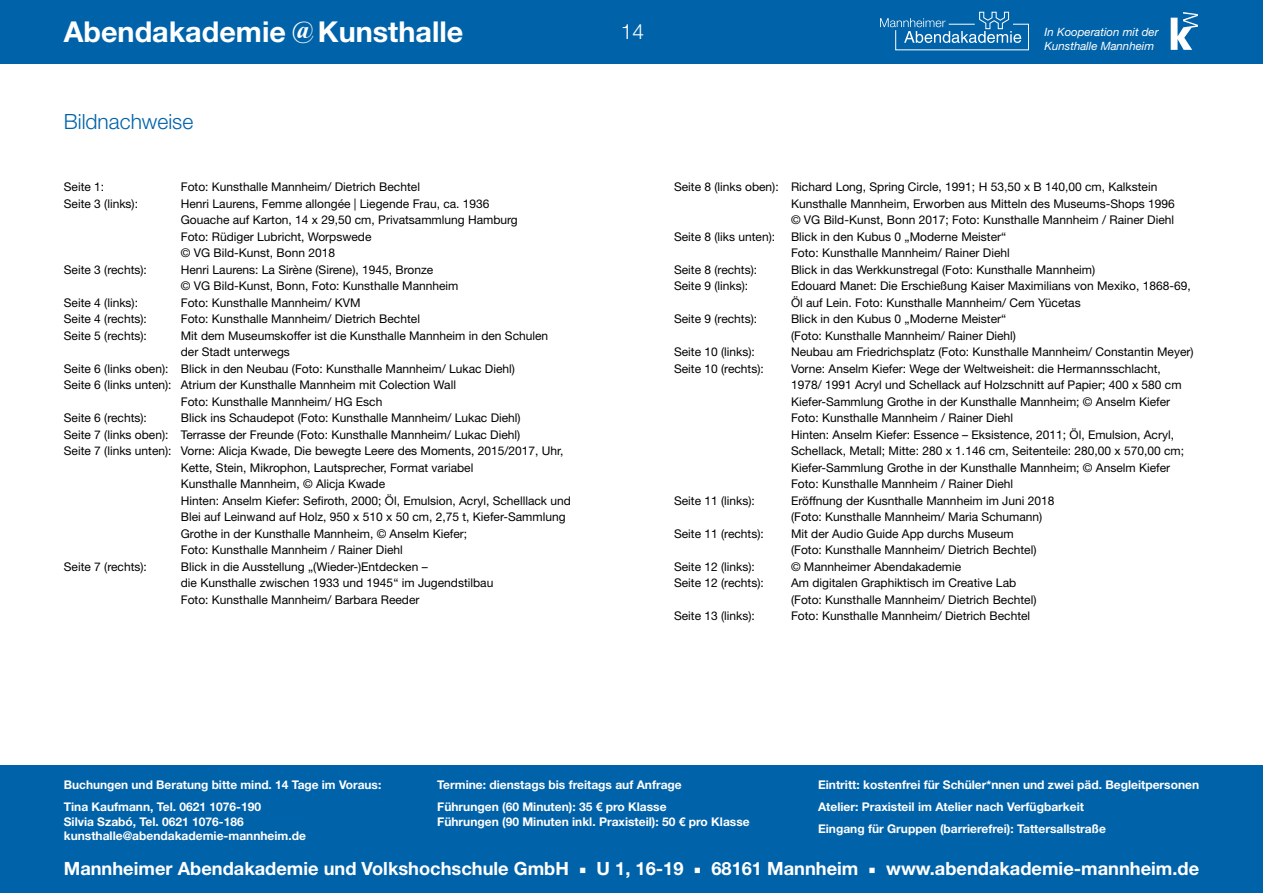
<style>
.page{position:relative;width:1263px;height:893px;background:#fff}
.page>*{position:absolute;margin:0;border:0;box-sizing:border-box;transform-origin:0 0}
.t1{font:700 28.8px "Helvetica Neue LT Pro";color:#fff}
.t2{font:700 24px "Times New Roman";color:#fff}
.t3{font:300 21px "Helvetica Neue LT Pro";color:#0062a9}
.t4{font:300 21px "Helvetica Neue LT Pro";color:#fff}
.t5{font:700 18.3px "Helvetica Neue LT Pro";color:#fff}
.t6{font:12px/16.5px "Helvetica Neue LT Pro";color:#000}
.t7{font:700 12px/21.9px "Helvetica Neue LT Pro";color:#fff}
.t8{font:italic 11.4px/13.8px "Helvetica Neue LT Pro";color:#fff}
.s1{font-family:"Minion Pro";font-weight:400}
</style>
<div class="page">
<div style="left:0;top:765px;width:1263px;height:128px;background:#0062a9"></div>
<div style="left:0;top:0;width:1263px;height:64px;background:#0062a9"></div>
<svg style="left:880px;top:12px;width:149px;height:38px"></svg>
<svg style="left:1171px;top:12px;width:27px;height:38px"></svg>
<h1 class="t1" style="left:64px;top:14px;width:401px">Abendakademie Kunsthalle</h1>
<h2 class="t2" style="left:292px;top:13px;width:24px">@</h2>
<p class="t8" style="left:1044px;top:25px;width:116px">In Kooperation mit der<br>Kunsthalle Mannheim</p>
<h3 class="t4" style="left:621px;top:19px;width:25px">14</h3>
<h3 class="t3" style="left:64px;top:108px;width:131px">Bildnachweise</h3>
<p class="t6" style="left:64px;top:179px;width:42px">Seite 1:</p>
<p class="t6" style="left:181px;top:179px;width:241px">Foto: Kunsthalle Mannheim/ Dietrich Bechtel</p>
<p class="t6" style="left:64px;top:195px;width:76px">Seite 3 (links):</p>
<p class="t6" style="left:181px;top:195px;width:338px">Henri Laurens, Femme allongée | Liegende Frau, ca. 1936<br>Gouache auf Karton, 14 x 29,50 cm, Privatsammlung Hamburg Foto: Rüdiger Lubricht, Worpswede<br>© VG Bild-Kunst, Bonn 2018</p>
<p class="t6" style="left:64px;top:261px;width:85px">Seite 3 (rechts):</p>
<p class="t6" style="left:181px;top:261px;width:279px">Henri Laurens: La Sirène (Sirene), 1945, Bronze<br>© VG Bild-Kunst, Bonn, Foto: Kunsthalle Mannheim</p>
<p class="t6" style="left:64px;top:294px;width:76px">Seite 4 (links):</p>
<p class="t6" style="left:181px;top:294px;width:181px">Foto: Kunsthalle Mannheim/ KVM</p>
<p class="t6" style="left:64px;top:311px;width:85px">Seite 4 (rechts):</p>
<p class="t6" style="left:181px;top:311px;width:241px">Foto: Kunsthalle Mannheim/ Dietrich Bechtel</p>
<p class="t6" style="left:64px;top:327px;width:85px">Seite 5 (rechts):</p>
<p class="t6" style="left:181px;top:327px;width:369px">Mit dem Museumskoffer ist die Kunsthalle Mannheim in den Schulen</p>
<p class="t6" style="left:181px;top:344px;width:111px">der Stadt unterwegs</p>
<p class="t6" style="left:64px;top:360px;width:453px">Seite 6 (links oben): Blick in den Neubau (Foto: Kunsthalle Mannheim/ Lukac Diehl)</p>
<p class="t6" style="left:64px;top:377px;width:394px">Seite 6 (links unten): Atrium der Kunsthalle Mannheim mit Colection Wall</p>
<p class="t6" style="left:181px;top:393px;width:203px">Foto: Kunsthalle Mannheim/ HG Esch</p>
<p class="t6" style="left:64px;top:410px;width:85px">Seite 6 (rechts):</p>
<p class="t6" style="left:181px;top:410px;width:341px">Blick ins Schaudepot (Foto: Kunsthalle Mannheim/ Lukac Diehl)</p>
<p class="t6" style="left:64px;top:426px;width:458px">Seite 7 (links oben): Terrasse der Freunde (Foto: Kunsthalle Mannheim/ Lukac Diehl)</p>
<p class="t6" style="left:64px;top:443px;width:501px">Seite 7 (links unten): Vorne: Alicja Kwade, Die bewegte Leere des Moments, 2015/2017, Uhr,</p>
<p class="t6" style="left:181px;top:459px;width:294px">Kette, Stein, Mikrophon, Lautsprecher, Format variabel</p>
<p class="t6" style="left:181px;top:476px;width:206px">Kunsthalle Mannheim, © Alicja Kwade</p>
<p class="t6" style="left:181px;top:492px;width:392px">Hinten: Anselm Kiefer: Sefiroth, 2000; Öl, Emulsion, Acryl, Schelllack und</p>
<p class="t6" style="left:181px;top:509px;width:386px">Blei auf Leinwand auf Holz, 950 x 510 x 50 cm, 2,75 t, Kiefer-Sammlung</p>
<p class="t6" style="left:181px;top:525px;width:288px">Grothe in der Kunsthalle Mannheim, © Anselm Kiefer;</p>
<p class="t6" style="left:181px;top:542px;width:224px">Foto: Kunsthalle Mannheim / Rainer Diehl</p>
<p class="t6" style="left:64px;top:558px;width:85px">Seite 7 (rechts):</p>
<p class="t6" style="left:181px;top:558px;width:314px">Blick in die Ausstellung „(Wieder-)Entdecken –<br>die Kunsthalle zwischen 1933 und 1945“ im Jugendstilbau<br>Foto: Kunsthalle Mannheim/ Barbara Reeder</p>
<p class="t6" style="left:674px;top:179px;width:485px">Seite 8 (links oben): Richard Long, Spring Circle, 1991; H 53,50 x B 140,00 cm, Kalkstein</p>
<p class="t6" style="left:791px;top:195px;width:385px">Kunsthalle Mannheim, Erworben aus Mitteln des Museums-Shops 1996</p>
<p class="t6" style="left:791px;top:212px;width:385px">© VG Bild-Kunst, Bonn 2017; Foto: Kunsthalle Mannheim / Rainer Diehl</p>
<p class="t6" style="left:674px;top:228px;width:103px">Seite 8 (liks unten):</p>
<p class="t6" style="left:791px;top:228px;width:220px">Blick in den Kubus 0 „Moderne Meister“<br>Foto: Kunsthalle Mannheim/ Rainer Diehl</p>
<p class="t6" style="left:674px;top:261px;width:85px">Seite 8 (rechts):</p>
<p class="t6" style="left:791px;top:261px;width:306px">Blick in das Werkkunstregal (Foto: Kunsthalle Mannheim)</p>
<p class="t6" style="left:674px;top:278px;width:76px">Seite 9 (links):</p>
<p class="t6" style="left:791px;top:278px;width:401px">Edouard Manet: Die Erschießung Kaiser Maximilians von Mexiko, 1868-69,<br>Öl auf Lein. Foto: Kunsthalle Mannheim/ Cem Yücetas</p>
<p class="t6" style="left:674px;top:311px;width:85px">Seite 9 (rechts):</p>
<p class="t6" style="left:791px;top:311px;width:226px">Blick in den Kubus 0 „Moderne Meister“ (Foto: Kunsthalle Mannheim/ Rainer Diehl)</p>
<p class="t6" style="left:674px;top:344px;width:82px">Seite 10 (links):</p>
<p class="t6" style="left:791px;top:344px;width:404px">Neubau am Friedrichsplatz (Foto: Kunsthalle Mannheim/ Constantin Meyer)</p>
<p class="t6" style="left:674px;top:360px;width:91px">Seite 10 (rechts):</p>
<p class="t6" style="left:791px;top:360px;width:395px">Vorne: Anselm Kiefer: Wege der Weltweisheit: die Hermannsschlacht, 1978/ 1991 Acryl und Schellack auf Holzschnitt auf Papier; 400 x 580 cm Kiefer-Sammlung Grothe in der Kunsthalle Mannheim; © Anselm Kiefer Foto: Kunsthalle Mannheim / Rainer Diehl<br>Hinten: Anselm Kiefer: Essence – Eksistence, 2011; Öl, Emulsion, Acryl, Schellack, Metall; Mitte: 280 x 1.146 cm, Seitenteile: 280,00 x 570,00 cm; Kiefer-Sammlung Grothe in der Kunsthalle Mannheim; © Anselm Kiefer Foto: Kunsthalle Mannheim / Rainer Diehl</p>
<p class="t6" style="left:674px;top:492px;width:82px">Seite 11 (links):</p>
<p class="t6" style="left:791px;top:492px;width:265px">Eröffnung der Kusnthalle Mannheim im Juni 2018 (Foto: Kunsthalle Mannheim/ Maria Schumann)</p>
<p class="t6" style="left:674px;top:525px;width:91px">Seite 11 (rechts):</p>
<p class="t6" style="left:791px;top:525px;width:247px">Mit der Audio Guide App durchs Museum (Foto: Kunsthalle Mannheim/ Dietrich Bechtel)</p>
<p class="t6" style="left:674px;top:558px;width:82px">Seite 12 (links):</p>
<p class="t6" style="left:791px;top:558px;width:172px">© Mannheimer Abendakademie</p>
<p class="t6" style="left:674px;top:575px;width:91px">Seite 12 (rechts):</p>
<p class="t6" style="left:791px;top:575px;width:247px">Am digitalen Graphiktisch im Creative Lab (Foto: Kunsthalle Mannheim/ Dietrich Bechtel)</p>
<p class="t6" style="left:674px;top:608px;width:82px">Seite 13 (links):</p>
<p class="t6" style="left:791px;top:608px;width:241px">Foto: Kunsthalle Mannheim/ Dietrich Bechtel</p>
<p class="t7" style="left:64px;top:774px;width:319px">Buchungen und Beratung bitte mind. 14 Tage im Voraus:<br>Tina Kaufmann, Tel. 0621 1076-190</p>
<p class="t7" style="left:64px;top:814px;width:244px;line-height:14.4px">Silvia Szabó, Tel. 0621 1076-186 kunsthalle@abendakademie-mannheim.de</p>
<p class="t7" style="left:437px;top:774px;width:246px">Termine: dienstags bis freitags auf Anfrage<br>Führungen (60 Minuten): 35 € pro Klasse</p>
<p class="t7" style="left:437px;top:810px;width:314px">Führungen (90 Minuten inkl. Praxisteil): 50 € pro Klasse</p>
<p class="t7" style="left:818px;top:774px;width:383px">Eintritt: kostenfrei für Schüler*nnen und zwei päd. Begleitpersonen<br>Atelier: Praxisteil im Atelier nach Verfügbarkeit<br>Eingang für Gruppen (barrierefrei): Tattersallstraße</p>
<h3 class="t5" style="left:64px;top:857px;width:1137px">Mannheimer Abendakademie und Volkshochschule GmbH <span class="s1">■</span> U 1, 16-19 <span class="s1">■</span> 68161 Mannheim <span class="s1">■</span> www.abendakademie-mannheim.de</h3>
</div>
